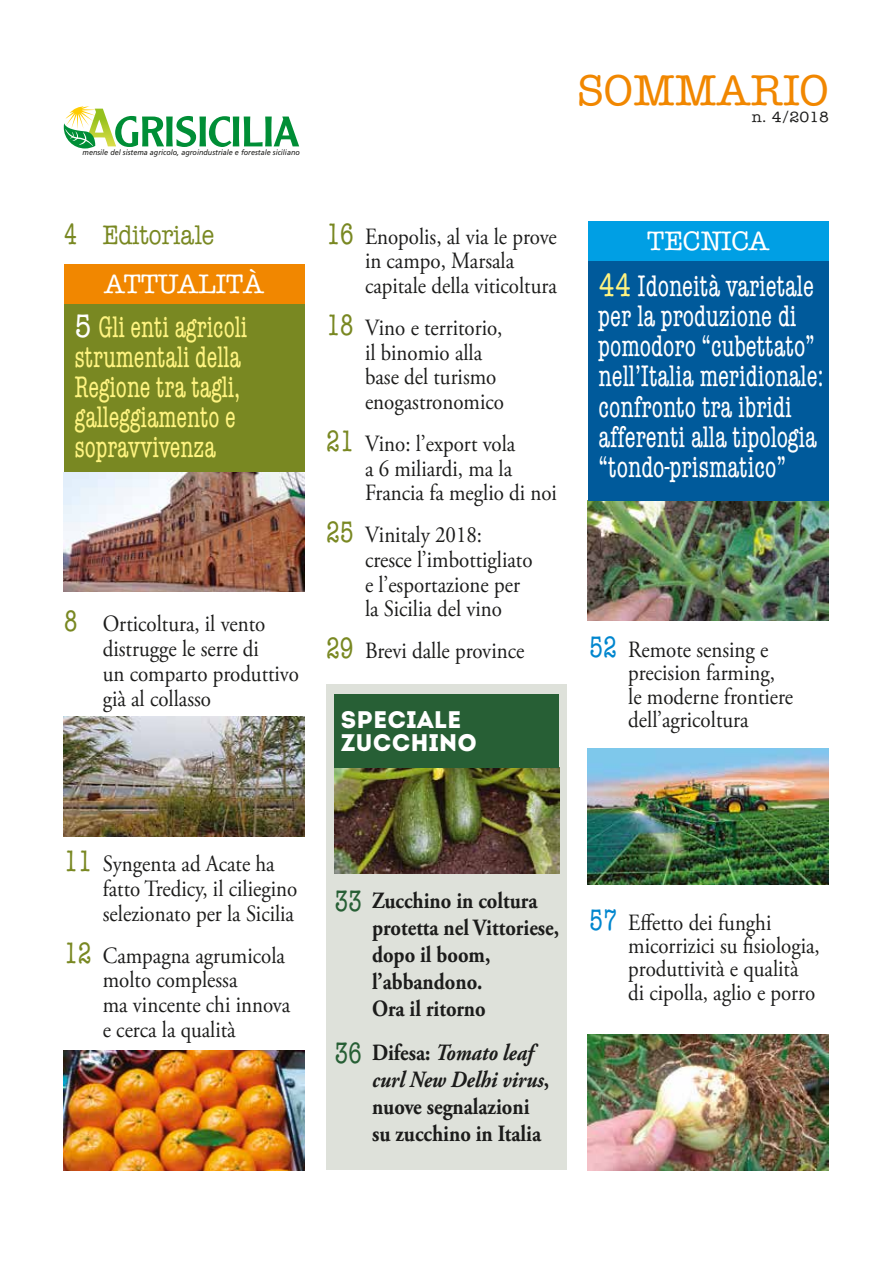
<style>
.page{position:relative;width:893px;height:1263px;background:#fff}
.page>*{position:absolute;margin:0;border:0;box-sizing:border-box;transform-origin:0 0}
.t1{font:500 43.5px "American Typewriter";color:#f18700}
.t2{font:condensed 30px/30px "American Typewriter";color:#fff;scale:.85 1}
.t3{font:condensed 30px/30px "American Typewriter";color:#fff481;scale:.83 1}
.t4{font:500 27px/49.1px "American Typewriter";color:#798822;scale:.85 1}
.t5{font:500 27px "American Typewriter";color:#fff}
.t6{font:24px/22.5px "Intro";color:#fff}
.t7{font:23.25px/24.8px "Adobe Garamond Pro";color:#1c1c1b;scale:.9 1}
.t8{font:700 23.25px/27px "Adobe Garamond Pro";color:#1c1c1b;scale:.88 1}
.t9{font:500 15px "American Typewriter";color:#1c1c1b}
.t10{font:italic 7.65px "Frutiger";color:#1d1d1b;scale:.95 1}
.s1{font-weight:400;font-stretch:condensed;font-size:30px}
.s2{color:#fff}
.s3{font-size:33px;color:#fff}
.s4{font-family:"American Typewriter";font-stretch:condensed;font-size:30px;color:#798822}
.s5{font-size:33px;color:#fff481}
.s6{font-family:"American Typewriter";font-stretch:condensed;font-size:30px;color:#0086ce}
.s7{font-family:"American Typewriter";font-weight:400;font-stretch:condensed;font-size:30px;color:#275f35}
.s8{font-style:italic}
</style>
<div class="page">
<svg style="left:64px;top:106px;width:235px;height:42px"></svg>
<img style="left:64px;top:472px;width:241px;height:120px">
<img style="left:588px;top:500px;width:241px;height:120px">
<img style="left:64px;top:717px;width:241px;height:120px">
<img style="left:64px;top:1050px;width:241px;height:120px">
<img style="left:588px;top:748px;width:241px;height:136px">
<img style="left:588px;top:1034px;width:241px;height:136px">
<div style="left:64px;top:267px;width:241px;height:205px;background:#798822"></div>
<div style="left:64px;top:264px;width:241px;height:39px;background:#f18700"></div>
<div style="left:588px;top:227px;width:241px;height:273px;background:#005a9b"></div>
<div style="left:588px;top:221px;width:241px;height:39px;background:#009fe4"></div>
<div style="left:326px;top:685px;width:241px;height:485px;background:#dee1da"></div>
<img style="left:334px;top:768px;width:225px;height:105px">
<div style="left:334px;top:694px;width:225px;height:74px;background:#275f35"></div>
<p class="t10" style="left:83px;top:148px;width:230px">mensile del sistema agricolo, agroindustriale e forestale siciliano</p>
<p class="t4" style="left:104px;top:210px;width:190px;text-indent:-40px"><span class="s1">4</span> Editoriale<br><span class="s2">ATTUALITÀ</span></p>
<p class="t3" style="left:74px;top:312px;width:210px"><span class="s3">5</span> Gli enti agricoli strumentali della<br>Regione tra tagli, galleggiamento e sopravvivenza</p>
<p class="t7" style="left:103px;top:612px;width:220px;text-indent:-39px"><span class="s4">8</span> Orticoltura, il vento distrugge le serre di<br>un comparto produttivo già al collasso</p>
<h1 class="t1" style="left:578px;top:66px;width:253px">SOMMARIO</h1>
<p class="t9" style="left:752px;top:108px;width:79px">n. 4/2018</p>
<p class="t7" style="left:365px;top:225px;width:215px;text-indent:-39px"><span class="s4">16</span> Enopolis, al via le prove in campo, Marsala capitale della viticoltura</p>
<p class="t7" style="left:365px;top:316px;width:156px;text-indent:-39px"><span class="s4">18</span> Vino e territorio, il binomio alla base del turismo enogastronomico</p>
<p class="t7" style="left:365px;top:432px;width:215px;text-indent:-39px"><span class="s4">21</span> Vino: l’export vola<br>a 6 miliardi, ma la<br>Francia fa meglio di noi</p>
<p class="t7" style="left:365px;top:523px;width:188px;text-indent:-39px"><span class="s4">25</span> Vinitaly 2018: cresce l’imbottigliato e l’esportazione per la Sicilia del vino</p>
<p class="t7" style="left:326px;top:639px;width:222px"><span class="s4">29</span> Brevi dalle province</p>
<p class="t6" style="left:341px;top:708px;width:138px">SPECIALE<br>ZUCCHINO</p>
<p class="t5" style="left:647px;top:226px;width:124px">TECNICA</p>
<p class="t2" style="left:599px;top:272px;width:266px"><span class="s5">44</span> Idoneità varietale per la produzione di pomodoro “cubettato” nell’Italia meridionale: confronto tra ibridi afferenti alla tipologia “tondo-prismatico”</p>
<p class="t7" style="left:628px;top:639px;width:185px;line-height:23.2px;text-indent:-39px"><span class="s6">52</span> Remote sensing e precision farming, le moderne frontiere dell’agricoltura</p>
<p class="t7" style="left:103px;top:852px;width:218px;text-indent:-39px"><span class="s4">11</span> Syngenta ad Acate ha fatto Tredicy, il ciliegino selezionato per la Sicilia</p>
<p class="t7" style="left:103px;top:943px;width:210px;text-indent:-39px"><span class="s4">12</span> Campagna agrumicola molto complessa<br>ma vincente chi innova e cerca la qualità</p>
<p class="t8" style="left:372px;top:888px;width:214px;text-indent:-37px"><span class="s7">33</span> Zucchino in coltura protetta nel Vittoriese, dopo il boom, l’abbandono.<br>Ora il ritorno</p>
<p class="t8" style="left:372px;top:1040px;width:203px;text-indent:-37px"><span class="s7">36</span> Difesa: <span class="s8">Tomato leaf curl New Delhi virus</span>, nuove segnalazioni su zucchino in Italia</p>
<p class="t7" style="left:628px;top:912px;width:214px;line-height:23.2px;text-indent:-39px"><span class="s6">57</span> Effetto dei funghi micorrizici su fisiologia, produttività e qualità di cipolla, aglio e porro</p>
</div>
